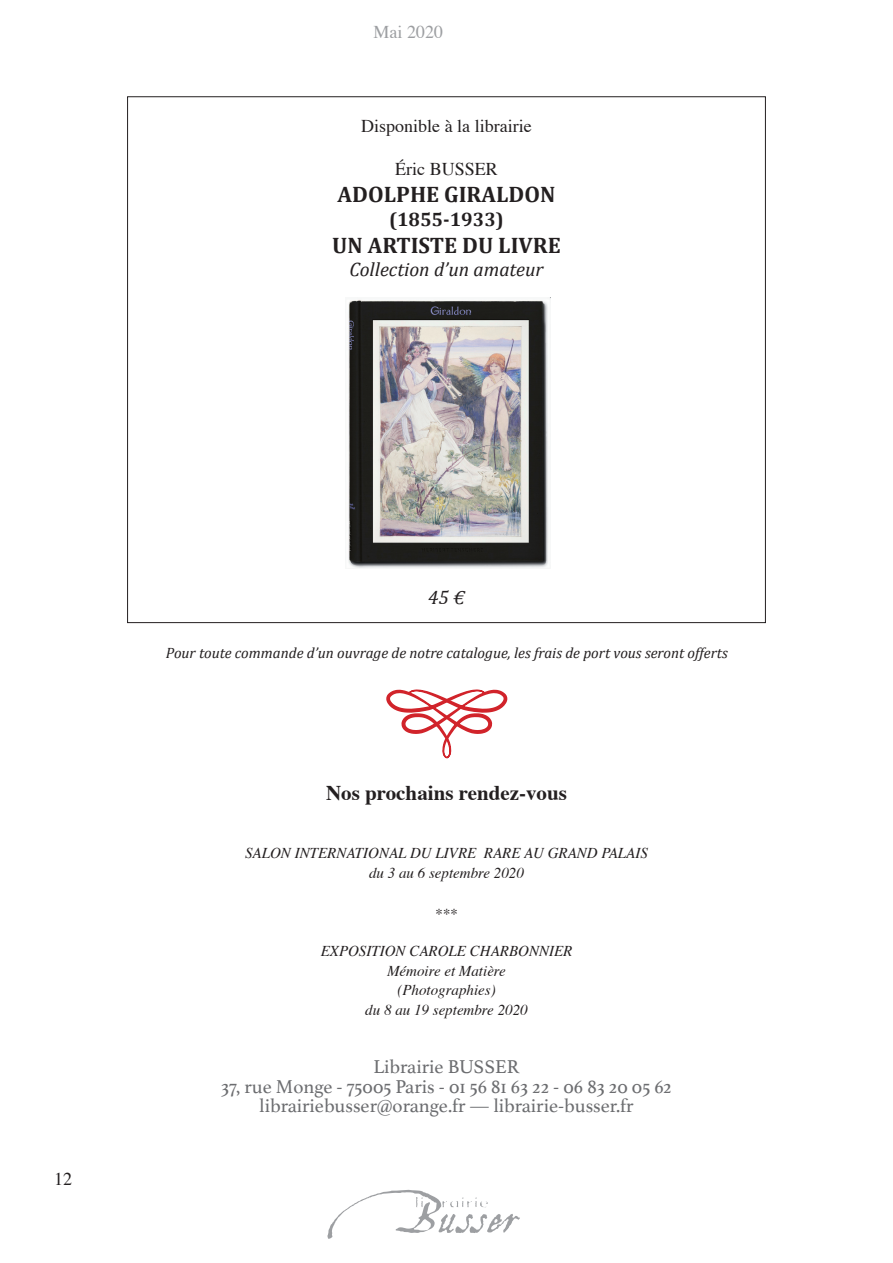
<style>
.page{position:relative;width:893px;height:1263px;background:#fff}
.page>*{position:absolute;margin:0;border:0;box-sizing:border-box;transform-origin:0 0}
.t1{font:700 22.5px "Cambria";color:#231f20}
.t2{font:700 21px "Times";color:#231f20}
.t3{font:19.5px/19.5px "Athelas";color:#6c6d70;text-align:center}
.t4{font:italic 19.5px "Cambria";color:#231f20}
.t5{font:700 19.5px "Cambria";color:#231f20}
.t6{font:18px "Times";color:#231f20}
.t7{font:18px "Times";color:#9d9fa2}
.t8{font:italic 15px/19.5px "Times";color:#231f20;text-align:center}
.t9{font:italic 15px "Cambria";color:#231f20}
</style>
<div class="page">
<svg style="left:327px;top:1190px;width:193px;height:49px"></svg>
<svg style="left:386px;top:689px;width:121px;height:70px"></svg>
<img style="left:348px;top:298px;width:203px;height:270px">
<p class="t7" style="left:374px;top:15px;width:71px">Mai 2020</p>
<p class="t6" style="left:361px;top:109px;width:172px">Disponible à la librairie</p>
<p class="t6" style="left:395px;top:153px;width:104px">Éric BUSSER</p>
<h1 class="t1" style="left:338px;top:179px;width:219px">ADOLPHE GIRALDON</h1>
<h3 class="t5" style="left:389px;top:205px;width:116px">(1855-1933)</h3>
<h1 class="t1" style="left:332px;top:229px;width:230px">UN ARTISTE DU LIVRE</h1>
<h3 class="t4" style="left:349px;top:256px;width:196px">Collection d’un amateur</h3>
<p class="t6" style="left:54px;top:1162px;width:19px">12</p>
<h3 class="t4" style="left:428px;top:583px;width:38px">45 €</h3>
<p class="t9" style="left:166px;top:642px;width:563px">Pour toute commande d’un ouvrage de notre catalogue, les frais de port vous seront offerts</p>
<h2 class="t2" style="left:326px;top:772px;width:242px">Nos prochains rendez-vous</h2>
<p class="t8" style="left:245px;top:842px;width:404px">SALON INTERNATIONAL DU LIVRE RARE AU GRAND PALAIS du 3 au 6 septembre 2020</p>
<p class="t8" style="left:435px;top:903px;width:24px">***</p>
<p class="t8" style="left:321px;top:941px;width:253px">EXPOSITION CAROLE CHARBONNIER<br>Mémoire et Matière<br>(Photographies)<br>du 8 au 19 septembre 2020</p>
<h3 class="t3" style="left:221px;top:1057px;width:452px">Librairie BUSSER<br>37, rue Monge - 75005 Paris - 01 56 81 63 22 - 06 83 20 05 62 librairiebusser@orange.fr — librairie-busser.fr</h3>
</div>
